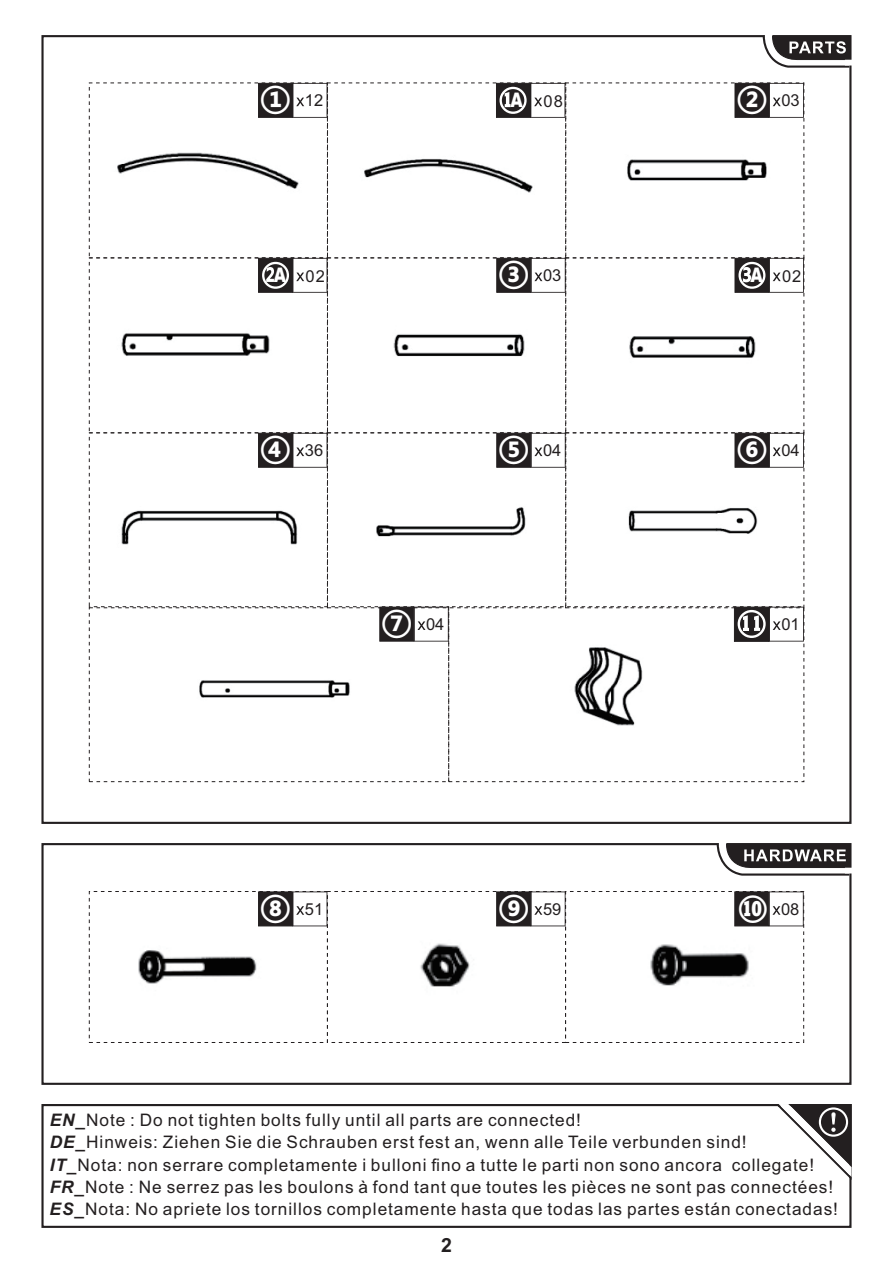
<style>
.page{position:relative;width:893px;height:1263px;background:#fff}
.page>*{position:absolute;margin:0;border:0;box-sizing:border-box;transform-origin:0 0}
.t1{font:700 19.5px "Arial";color:#231f20}
.t2{font:17.25px/22.4px "Arial";letter-spacing:.055em;color:#231f20}
.t3{font:16.5px "Arial";color:#231f20}
.s1{font-family:"Microsoft Ya Hei";font-weight:700;font-size:30px;color:#fff}
.s2{font-size:36px}
.s3{font-weight:900;font-size:20.1px;color:#fff}
.s4{font-family:"Microsoft Ya Hei";font-weight:700;font-size:28.95px;color:#fff}
.s5{font-weight:700;font-style:italic}
</style>
<div class="page">
<img style="left:650px;top:887px;width:202px;height:159px">
<img style="left:88px;top:912px;width:169px;height:112px">
<div style="left:41px;top:843px;width:810px;height:242px;border:2px solid #231f20"></div>
<svg style="left:716px;top:843px;width:135px;height:34px"></svg>
<div style="left:845px;top:868px;width:8px;height:5px;background:#fff"></div>
<svg style="left:762px;top:35px;width:89px;height:34px"></svg>
<div style="left:845px;top:60px;width:8px;height:6px;background:#fff"></div>
<svg style="left:734px;top:608px;width:68px;height:34px"></svg>
<svg style="left:379px;top:608px;width:68px;height:34px"></svg>
<svg style="left:734px;top:434px;width:68px;height:34px"></svg>
<svg style="left:496px;top:434px;width:68px;height:34px"></svg>
<svg style="left:258px;top:434px;width:68px;height:34px"></svg>
<img style="left:629px;top:310px;width:176px;height:78px">
<img style="left:393px;top:334px;width:132px;height:23px">
<svg style="left:496px;top:259px;width:68px;height:34px"></svg>
<img style="left:627px;top:139px;width:178px;height:69px">
<svg style="left:734px;top:82px;width:70px;height:36px"></svg>
<svg style="left:258px;top:84px;width:68px;height:34px"></svg>
<div style="left:327px;top:257px;width:239px;height:176px;border:1px dashed #231f20"></div>
<div style="left:327px;top:82px;width:239px;height:176px;border:1px dashed #231f20"></div>
<div style="left:327px;top:432px;width:239px;height:176px;border:1px dashed #231f20"></div>
<div style="left:448px;top:606px;width:356px;height:176px;border:1px dashed #231f20"></div>
<div style="left:565px;top:257px;width:239px;height:176px;border:1px dashed #231f20"></div>
<img style="left:117px;top:152px;width:182px;height:37px">
<svg style="left:496px;top:82px;width:69px;height:36px"></svg>
<img style="left:364px;top:158px;width:169px;height:35px">
<svg style="left:258px;top:258px;width:69px;height:35px"></svg>
<img style="left:121px;top:333px;width:149px;height:23px">
<svg style="left:734px;top:257px;width:70px;height:36px"></svg>
<img style="left:121px;top:510px;width:177px;height:35px">
<img style="left:376px;top:507px;width:150px;height:30px">
<img style="left:628px;top:508px;width:130px;height:26px">
<img style="left:199px;top:680px;width:151px;height:18px">
<img style="left:574px;top:647px;width:69px;height:79px">
<img style="left:420px;top:943px;width:50px;height:44px">
<svg style="left:258px;top:893px;width:68px;height:34px"></svg>
<svg style="left:496px;top:893px;width:68px;height:34px"></svg>
<svg style="left:734px;top:893px;width:68px;height:34px"></svg>
<div style="left:565px;top:891px;width:239px;height:152px;border:1px dashed #231f20"></div>
<div style="left:327px;top:891px;width:239px;height:152px;border:1px dashed #231f20"></div>
<div style="left:89px;top:891px;width:239px;height:152px;border:1px dashed #231f20"></div>
<div style="left:89px;top:82px;width:239px;height:176px;border:1px dashed #231f20"></div>
<div style="left:89px;top:432px;width:239px;height:176px;border:1px dashed #231f20"></div>
<div style="left:41px;top:1104px;width:810px;height:124px;border:2px solid #231f20"></div>
<svg style="left:775px;top:1104px;width:77px;height:78px"></svg>
<div style="left:819px;top:1107px;width:29px;height:30px;border:2px solid #fff;border-radius:50%"></div>
<p class="t3" style="left:261px;top:94px;width:64px"><span class="s1">①</span> 12</p>
<p class="t3" style="left:504px;top:95px;width:60px"><span class="s2">6</span><span class="s3">A</span> 08</p>
<p class="t3" style="left:737px;top:94px;width:64px"><span class="s1">②</span> 03</p>
<p class="t3" style="left:266px;top:270px;width:60px"><span class="s2">6</span><span class="s3">A</span> 02</p>
<p class="t3" style="left:742px;top:270px;width:60px"><span class="s2">6</span><span class="s3">A</span> 02</p>
<p class="t3" style="left:499px;top:269px;width:64px"><span class="s1">③</span> 03</p>
<p class="t3" style="left:261px;top:444px;width:64px"><span class="s1">④</span> 36</p>
<p class="t3" style="left:499px;top:444px;width:64px"><span class="s1">⑤</span> 04</p>
<p class="t3" style="left:737px;top:444px;width:64px"><span class="s1">⑥</span> 04</p>
<p class="t3" style="left:382px;top:618px;width:64px"><span class="s1">⑦</span> 04</p>
<p class="t3" style="left:781px;top:618px;width:20px">01</p>
<p class="t3" style="left:261px;top:903px;width:64px"><span class="s1">⑧</span> 51</p>
<p class="t3" style="left:499px;top:903px;width:64px"><span class="s1">⑨</span> 59</p>
<p class="t3" style="left:739px;top:903px;width:62px"><span class="s4">⑩</span> 08</p>
<p class="t2" style="left:50px;top:1110px;width:790px"><span class="s5">EN_</span>Note : Do not tighten bolts fully until all parts are connected!<br><span class="s5">DE_</span>Hinweis: Ziehen Sie die Schrauben erst fest an, wenn alle Teile verbunden sind!<br><span class="s5">IT_</span>Nota: non serrare completamente i bulloni fino a tutte le parti non sono ancora collegate!<br><span class="s5">FR_</span>Note : Ne serrez pas les boulons à fond tant que toutes les pièces ne sont pas connectées!<br><span class="s5">ES_</span>Nota: No apriete los tornillos completamente hasta que todas las partes están conectadas!</p>
<p class="t1" style="left:441px;top:1238px;width:12px">2</p>
</div>
